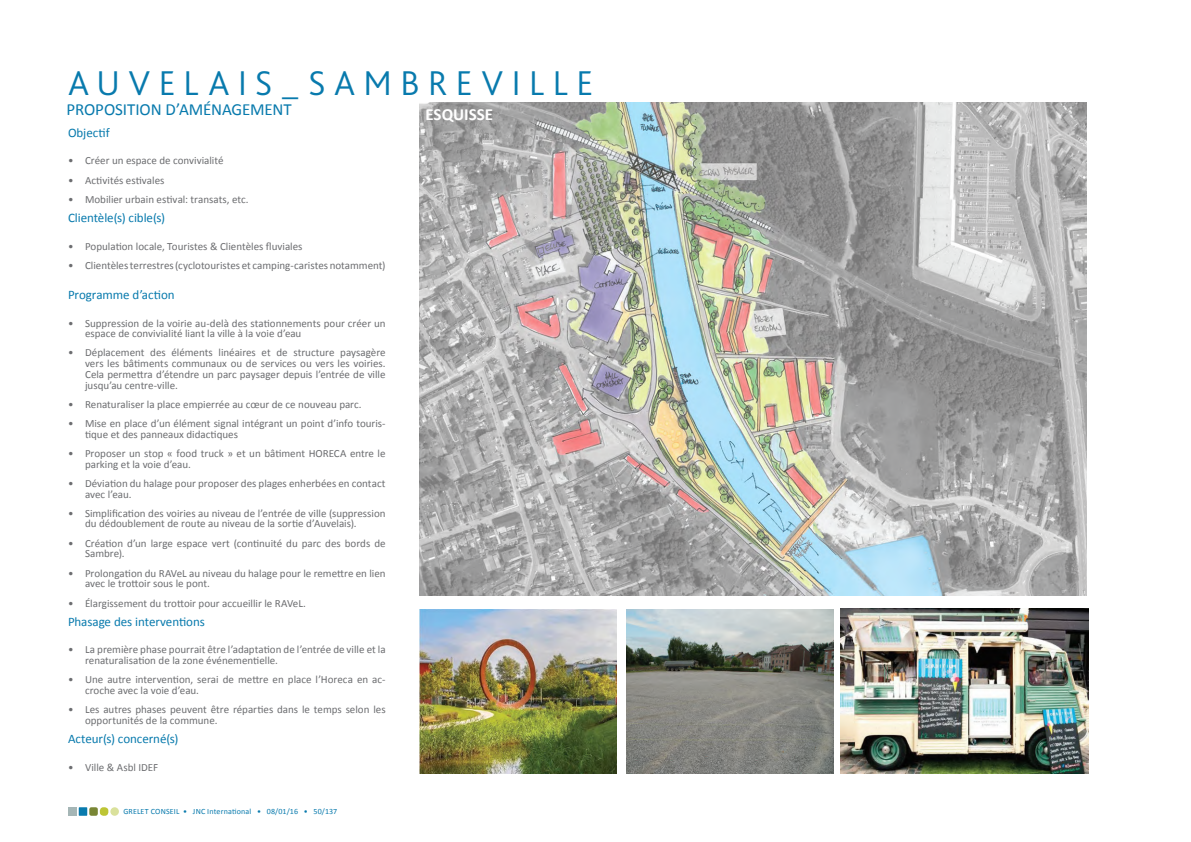
<style>
.page{position:relative;width:1191px;height:842px;background:#fff}
.page>*{position:absolute;margin:0;border:0;box-sizing:border-box;transform-origin:0 0}
.t1{font:300 36px "Bliss 2";letter-spacing:.23em;color:#087aad}
.t2{font:17px "Calibri";letter-spacing:-.005em;color:#087aad}
.t3{font:700 17px "Calibri";color:#fff}
.t4{font:13px "Calibri";letter-spacing:-.005em;color:#087aad}
.t5{font:11px/10.7px "Calibri";color:#6c6d70}
.t6{font:8px "Calibri";letter-spacing:.02em;color:#087aad}
</style>
<div class="page">
<div style="left:110px;top:807px;width:9px;height:9px;background:#dae19c;border-radius:50%"></div>
<div style="left:68px;top:807px;width:9px;height:9px;background:#a5b6b6"></div>
<div style="left:79px;top:807px;width:8px;height:9px;background:#087aad"></div>
<div style="left:89px;top:807px;width:9px;height:9px;background:#798635;border-radius:2px"></div>
<div style="left:100px;top:807px;width:8px;height:9px;background:#bdc535;border-radius:4px"></div>
<img style="left:626px;top:609px;width:207px;height:165px">
<img style="left:840px;top:609px;width:248px;height:165px">
<img style="left:420px;top:609px;width:197px;height:165px">
<img style="left:420px;top:102px;width:667px;height:493px">
<h1 class="t1" style="left:68px;top:61px;width:293px">AUVELAIS_SAMBREVILLE</h1>
<h2 class="t3" style="left:425px;top:104px;width:69px">ESQUISSE</h2>
<h2 class="t2" style="left:67px;top:98px;width:226px">PROPOSITION D’AMÉNAGEMENT</h2>
<p class="t4" style="left:68px;top:124px;width:43px">Objectif</p>
<p class="t5" style="left:68px;top:155px;width:157px">• Créer un espace de convivialité</p>
<p class="t5" style="left:68px;top:175px;width:98px">• Activités estivales</p>
<p class="t5" style="left:68px;top:194px;width:182px">• Mobilier urbain estival: transats, etc.</p>
<p class="t4" style="left:68px;top:209px;width:98px">Clientèle(s) cible(s)</p>
<p class="t5" style="left:68px;top:241px;width:236px">• Population locale, Touristes &amp; Clientèles fluviales</p>
<p class="t5" style="left:68px;top:260px;width:319px">• Clientèles terrestres (cyclotouristes et camping-caristes notamment)</p>
<p class="t4" style="left:68px;top:286px;width:108px">Programme d’action</p>
<p class="t5" style="left:85px;top:318px;width:302px;text-indent:-17px">• Suppression de la voirie au-delà des stationnements pour créer un espace de convivialité liant la ville à la voie d’eau</p>
<p class="t5" style="left:85px;top:347px;width:302px;text-align:justify;text-indent:-17px">• Déplacement des éléments linéaires et de structure paysagère vers les bâtiments communaux ou de services ou vers les voiries.<br>Cela permettra d’étendre un parc paysager depuis l’entrée de ville jusqu’au centre-ville.</p>
<p class="t5" style="left:68px;top:399px;width:295px">• Renaturaliser la place empierrée au cœur de ce nouveau parc.</p>
<p class="t5" style="left:85px;top:418px;width:302px;text-indent:-17px">• Mise en place d’un élément signal intégrant un point d’info touris&shy;tique et des panneaux didactiques</p>
<p class="t5" style="left:85px;top:448px;width:302px;text-indent:-17px">• Proposer un stop « food truck » et un bâtiment HORECA entre le parking et la voie d’eau.</p>
<p class="t5" style="left:85px;top:478px;width:302px;text-indent:-17px">• Déviation du halage pour proposer des plages enherbées en contact avec l’eau.</p>
<p class="t5" style="left:85px;top:508px;width:302px;text-indent:-17px">• Simplification des voiries au niveau de l’entrée de ville (suppression du dédoublement de route au niveau de la sortie d’Auvelais).</p>
<p class="t5" style="left:85px;top:538px;width:302px;text-indent:-17px">• Création d’un large espace vert (continuité du parc des bords de<br>Sambre).</p>
<p class="t5" style="left:85px;top:568px;width:302px;text-indent:-17px">• Prolongation du RAVeL au niveau du halage pour le remettre en lien avec le trottoir sous le pont.</p>
<p class="t5" style="left:68px;top:597px;width:239px">• Élargissement du trottoir pour accueillir le RAVeL.</p>
<p class="t4" style="left:68px;top:613px;width:138px">Phasage des interventions</p>
<p class="t5" style="left:85px;top:644px;width:302px;text-indent:-17px">• La première phase pourrait être l’adaptation de l’entrée de ville et la renaturalisation de la zone événementielle.</p>
<p class="t5" style="left:85px;top:674px;width:302px;text-indent:-17px">• Une autre intervention, serai de mettre en place l’Horeca en ac&shy;croche avec la voie d’eau.</p>
<p class="t5" style="left:85px;top:704px;width:302px;text-indent:-17px">• Les autres phases peuvent être réparties dans le temps selon les opportunités de la commune.</p>
<p class="t4" style="left:68px;top:730px;width:112px">Acteur(s) concerné(s)</p>
<p class="t5" style="left:68px;top:762px;width:92px">• Ville &amp; Asbl IDEF</p>
<p class="t6" style="left:123px;top:806px;width:215px">GRELET CONSEIL • JNC International • 08/01/16 • 50/137</p>
</div>
